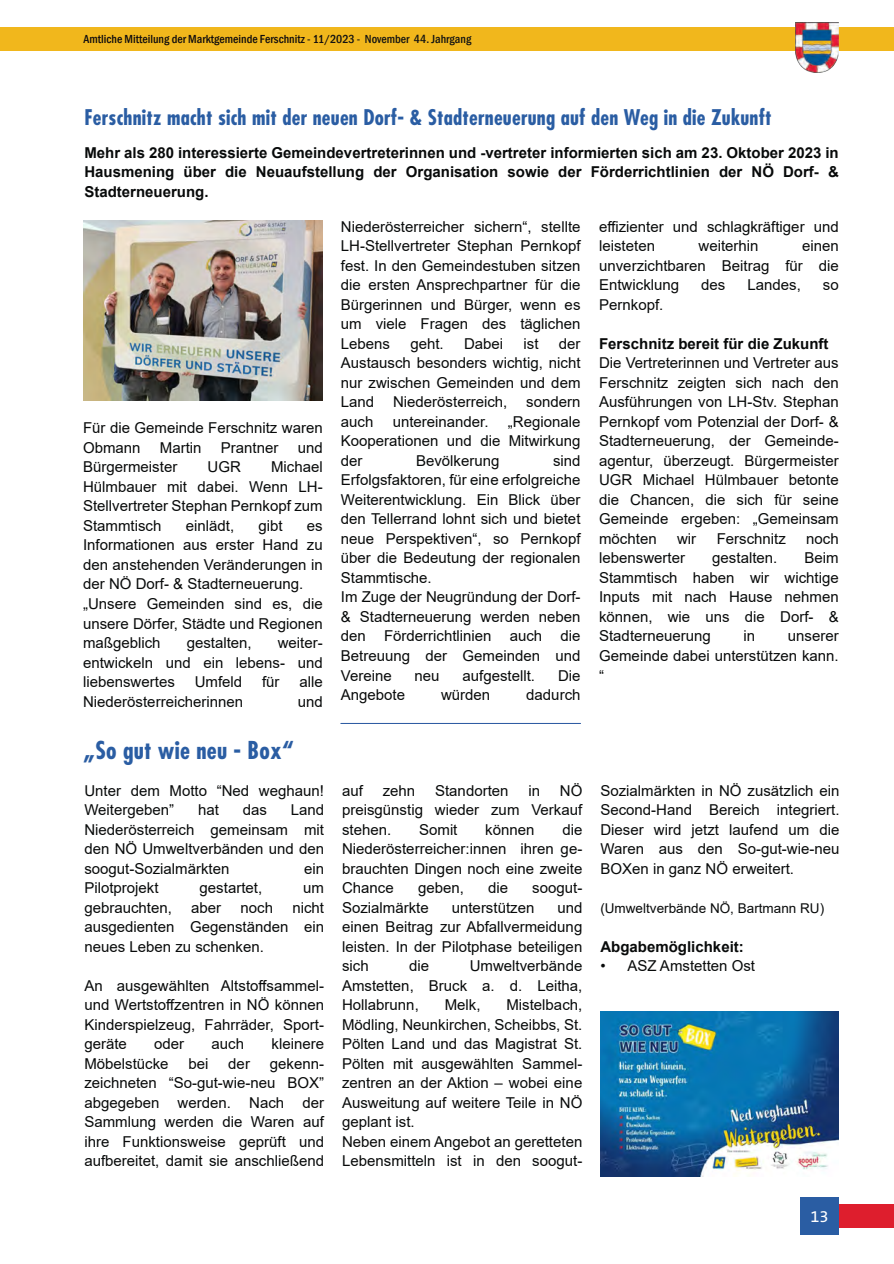
<style>
.page{position:relative;width:894px;height:1264px;background:#fff}
.page>*{position:absolute;margin:0;border:0;box-sizing:border-box;transform-origin:0 0}
.t1{font:700 condensed 24px "Futura";letter-spacing:.01em;color:#2a5da3}
.t2{font:700 condensed 21px "Futura";letter-spacing:.01em;color:#2a5da3}
.t3{font:16.5px "The Sans B5 Plain";color:#fff}
.t4{font:15px/19.5px "Arial";color:#080a0a;text-align:justify}
.t5{font:700 15px/19.5px "Arial";color:#080a0a;text-align:justify}
.t6{font:13.5px "Arial";color:#080a0a}
.t7{font:500 condensed 12px "Franklin Gothic";color:#0e0b0e}
.s1{color:#111212}
</style>
<div class="page">
<div style="left:0;top:27px;width:893px;height:24px;background:#f1b71c"></div>
<div style="left:825px;top:1204px;width:68px;height:23px;background:#de1e2d"></div>
<div style="left:800px;top:1197px;width:39px;height:37px;background:#2a5da3"></div>
<img style="left:795px;top:22px;width:43px;height:50px">
<img style="left:83px;top:221px;width:240px;height:180px">
<hr style="left:341px;top:723px;width:239px;height:1px;background:#2f5da3">
<img style="left:600px;top:1011px;width:238px;height:165px">
<p class="t7" style="left:84px;top:34px;width:389px">Amtliche Mitteilung der Marktgemeinde Ferschnitz - 11/<span class="s1">2023 - November 44. Jahrgang</span></p>
<h2 class="t2" style="left:84px;top:104px;width:688px">Ferschnitz macht sich mit der neuen Dorf- &amp; Stadterneuerung auf den Weg in die Zukunft</h2>
<p class="t5" style="left:84px;top:144px;width:756px">Mehr als 280 interessierte Gemeindevertreterinnen und -vertreter informierten sich am 23. Oktober 2023 in Hausmening über die Neuaufstellung der Organisation sowie der Förderrichtlinien der NÖ Dorf- &amp; Stadterneuerung.</p>
<p class="t4" style="left:341px;top:218px;width:241px">Niederösterreicher sichern“, stellte LH-Stellvertreter Stephan Pernkopf fest. In den Gemeindestuben sitzen die ersten Ansprechpartner für die Bürgerinnen und Bürger, wenn es um viele Fragen des täglichen Lebens</p>
<p class="t4" style="left:599px;top:218px;width:241px">effizienter und schlagkräftiger und leisteten</p>
<p class="t4" style="left:599px;top:237px;width:241px;text-indent:203px">einen unverzichtbaren Beitrag für die Entwicklung</p>
<p class="t4" style="left:698px;top:237px;width:62px">weiterhin</p>
<p class="t4" style="left:701px;top:276px;width:26px">des</p>
<p class="t4" style="left:747px;top:276px;width:55px">Landes,</p>
<p class="t4" style="left:822px;top:276px;width:17px">so</p>
<p class="t4" style="left:599px;top:296px;width:66px">Pernkopf.</p>
<p class="t5" style="left:599px;top:335px;width:231px">Ferschnitz bereit für die Zukunft</p>
<p class="t4" style="left:599px;top:354px;width:241px">Die Vertreterinnen und Vertreter aus Ferschnitz zeigten sich nach den Ausführungen von LH-Stv. Stephan Pernkopf vom Potenzial der Dorf- &amp; Stadterneuerung, der Gemeinde&shy;agentur, überzeugt. Bürgermeister UGR Michael Hülmbauer betonte die Chancen, die sich für seine Gemeinde ergeben: „Gemeinsam möchten</p>
<p class="t4" style="left:341px;top:335px;width:241px;text-indent:218px">der Austausch besonders wichtig, nicht nur zwischen Gemeinden und dem Land</p>
<p class="t4" style="left:410px;top:335px;width:35px">geht.</p>
<p class="t4" style="left:464px;top:335px;width:41px">Dabei</p>
<p class="t4" style="left:523px;top:335px;width:16px">ist</p>
<p class="t4" style="left:393px;top:393px;width:116px">Niederösterreich,</p>
<p class="t4" style="left:526px;top:393px;width:56px">sondern</p>
<p class="t4" style="left:341px;top:413px;width:241px;text-indent:167px">„Regionale Kooperationen und die Mitwirkung der</p>
<p class="t4" style="left:341px;top:413px;width:34px">auch</p>
<p class="t4" style="left:392px;top:413px;width:97px">untereinander.</p>
<p class="t4" style="left:83px;top:420px;width:241px">Für die Gemeinde Ferschnitz waren<br>Obmann</p>
<p class="t4" style="left:160px;top:439px;width:43px">Martin</p>
<p class="t4" style="left:221px;top:439px;width:59px">Prantner</p>
<p class="t4" style="left:298px;top:439px;width:27px">und</p>
<p class="t4" style="left:83px;top:459px;width:96px">Bürgermeister</p>
<p class="t4" style="left:207px;top:459px;width:35px">UGR</p>
<p class="t4" style="left:416px;top:452px;width:85px">Bevölkerung</p>
<p class="t4" style="left:341px;top:452px;width:241px;text-align:left;text-indent:212px">sind<br>Erfolgsfaktoren, für eine erfolgreiche<br>Weiterentwicklung. Ein Blick über den Tellerrand lohnt sich und bietet neue Perspektiven“, so Pernkopf über die Bedeutung der regionalen<br>Stammtische.<br>Im Zuge der Neugründung der Dorf-&amp; Stadterneuerung werden neben den Förderrichtlinien auch die<br>Betreuung der Gemeinden und<br>Vereine</p>
<p class="t4" style="left:83px;top:459px;width:241px;text-indent:188px">Michael Hülmbauer mit dabei. Wenn LH-Stellvertreter Stephan Pernkopf zum Stammtisch</p>
<p class="t4" style="left:186px;top:517px;width:50px">einlädt,</p>
<p class="t4" style="left:258px;top:517px;width:26px">gibt</p>
<p class="t4" style="left:83px;top:517px;width:241px;text-align:left;text-indent:224px">es<br>Informationen aus erster Hand zu den anstehenden Veränderungen in der NÖ Dorf- &amp; Stadterneuerung. „Unsere Gemeinden sind es, die unsere Dörfer, Städte und Regionen maßgeblich</p>
<p class="t4" style="left:677px;top:530px;width:21px">wir</p>
<p class="t4" style="left:716px;top:530px;width:71px">Ferschnitz</p>
<p class="t4" style="left:806px;top:530px;width:34px">noch</p>
<p class="t4" style="left:599px;top:549px;width:87px">lebenswerter</p>
<p class="t4" style="left:712px;top:549px;width:67px">gestalten.</p>
<p class="t4" style="left:599px;top:549px;width:241px;text-indent:205px">Beim Stammtisch haben wir wichtige Inputs mit nach Hause nehmen können, wie uns die Dorf- &amp; Stadterneuerung</p>
<p class="t4" style="left:743px;top:627px;width:13px">in</p>
<p class="t4" style="left:599px;top:627px;width:241px;text-indent:189px">unserer Gemeinde dabei unterstützen kann. “</p>
<p class="t4" style="left:83px;top:634px;width:241px;text-indent:195px">weiter&shy;entwickeln und ein lebens- und liebenswertes</p>
<p class="t4" style="left:187px;top:634px;width:67px">gestalten,</p>
<p class="t4" style="left:414px;top:666px;width:27px">neu</p>
<p class="t4" style="left:462px;top:666px;width:74px">aufgestellt.</p>
<p class="t4" style="left:558px;top:666px;width:24px">Die</p>
<p class="t4" style="left:195px;top:673px;width:49px">Umfeld</p>
<p class="t4" style="left:262px;top:673px;width:19px">für</p>
<p class="t4" style="left:299px;top:673px;width:25px">alle</p>
<p class="t4" style="left:83px;top:693px;width:162px">Niederösterreicherinnen</p>
<p class="t4" style="left:298px;top:693px;width:27px">und</p>
<p class="t4" style="left:341px;top:686px;width:66px">Angebote</p>
<p class="t4" style="left:441px;top:686px;width:51px">würden</p>
<p class="t4" style="left:526px;top:686px;width:56px">dadurch</p>
<h1 class="t1" style="left:83px;top:734px;width:212px">„So gut wie neu - Box“</h1>
<p class="t4" style="left:84px;top:781px;width:241px">Unter dem Motto “Ned weghaun!<br>Weitergeben”</p>
<p class="t4" style="left:84px;top:801px;width:241px;text-indent:206px">Land Niederösterreich gemeinsam mit den NÖ Umweltverbänden und den soogut-Sozialmärkten</p>
<p class="t4" style="left:198px;top:801px;width:22px">hat</p>
<p class="t4" style="left:243px;top:801px;width:26px">das</p>
<p class="t4" style="left:304px;top:859px;width:22px">ein</p>
<p class="t4" style="left:84px;top:879px;width:76px">Pilotprojekt</p>
<p class="t4" style="left:200px;top:879px;width:64px">gestartet,</p>
<p class="t4" style="left:303px;top:879px;width:22px">um</p>
<p class="t4" style="left:84px;top:898px;width:89px">gebrauchten,</p>
<p class="t4" style="left:191px;top:898px;width:32px">aber</p>
<p class="t4" style="left:240px;top:898px;width:34px">noch</p>
<p class="t4" style="left:84px;top:898px;width:241px;text-indent:208px">nicht ausgedienten Gegenständen ein neues Leben zu schenken.</p>
<p class="t4" style="left:84px;top:976px;width:241px">An ausgewählten Altstoffsammel&shy;und Wertstoffzentren in NÖ können Kinderspielzeug, Fahrräder, Sport&shy;geräte</p>
<p class="t4" style="left:154px;top:1035px;width:32px">oder</p>
<p class="t4" style="left:212px;top:1035px;width:34px">auch</p>
<p class="t4" style="left:271px;top:1035px;width:54px">kleinere</p>
<p class="t4" style="left:84px;top:1054px;width:86px">Möbelstücke</p>
<p class="t4" style="left:188px;top:1054px;width:22px">bei</p>
<p class="t4" style="left:228px;top:1054px;width:23px">der</p>
<p class="t4" style="left:84px;top:1054px;width:241px;text-indent:185px">gekenn&shy;zeichneten “So-gut-wie-neu BOX” abgegeben werden. Nach der Sammlung werden die Waren auf ihre Funktionsweise geprüft und aufbereitet, damit sie anschließend</p>
<p class="t4" style="left:342px;top:781px;width:242px;text-indent:218px">NÖ preisgünstig wieder zum Verkauf stehen.</p>
<p class="t4" style="left:342px;top:781px;width:22px">auf</p>
<p class="t4" style="left:383px;top:781px;width:34px">zehn</p>
<p class="t4" style="left:435px;top:781px;width:75px">Standorten</p>
<p class="t4" style="left:528px;top:781px;width:13px">in</p>
<p class="t4" style="left:419px;top:820px;width:40px">Somit</p>
<p class="t4" style="left:485px;top:820px;width:51px">können</p>
<p class="t4" style="left:342px;top:820px;width:242px;text-indent:220px">die Niederösterreicher:innen ihren ge&shy;brauchten Dingen noch eine zweite Chance</p>
<p class="t4" style="left:418px;top:879px;width:47px">geben,</p>
<p class="t4" style="left:488px;top:879px;width:22px">die</p>
<p class="t4" style="left:532px;top:879px;width:52px">soogut-</p>
<p class="t4" style="left:342px;top:898px;width:88px">Sozialmärkte</p>
<p class="t4" style="left:452px;top:898px;width:84px">unterstützen</p>
<p class="t4" style="left:342px;top:898px;width:242px;text-indent:215px">und einen Beitrag zur Abfallvermeidung leisten. In der Pilotphase beteiligen sich</p>
<p class="t4" style="left:342px;top:957px;width:242px;text-indent:128px">Umweltverbände Amstetten, Bruck a. d. Leitha, Hollabrunn,</p>
<p class="t4" style="left:409px;top:957px;width:22px">die</p>
<p class="t4" style="left:342px;top:996px;width:242px;text-align:left;text-indent:164px">Mistelbach,<br>Mödling, Neunkirchen, Scheibbs, St.<br>Pölten Land und das Magistrat St.<br>Pölten mit ausgewählten Sammel&shy;zentren an der Aktion – wobei eine<br>Ausweitung auf weitere Teile in NÖ geplant ist.<br>Neben einem Angebot an geretteten<br>Lebensmitteln ist in den soogut-</p>
<p class="t4" style="left:444px;top:996px;width:37px">Melk,</p>
<p class="t4" style="left:600px;top:781px;width:240px">Sozialmärkten in NÖ zusätzlich ein Second-Hand Bereich integriert.<br>Dieser wird jetzt laufend um die Waren aus den So-gut-wie-neu BOXen in ganz NÖ erweitert.</p>
<p class="t6" style="left:600px;top:902px;width:225px">(Umweltverbände NÖ, Bartmann RU)</p>
<p class="t5" style="left:600px;top:937px;width:145px">Abgabemöglichkeit:</p>
<p class="t4" style="left:600px;top:957px;width:156px">• ASZ Amstetten Ost</p>
<p class="t3" style="left:810px;top:1207px;width:20px">13</p>
</div>
